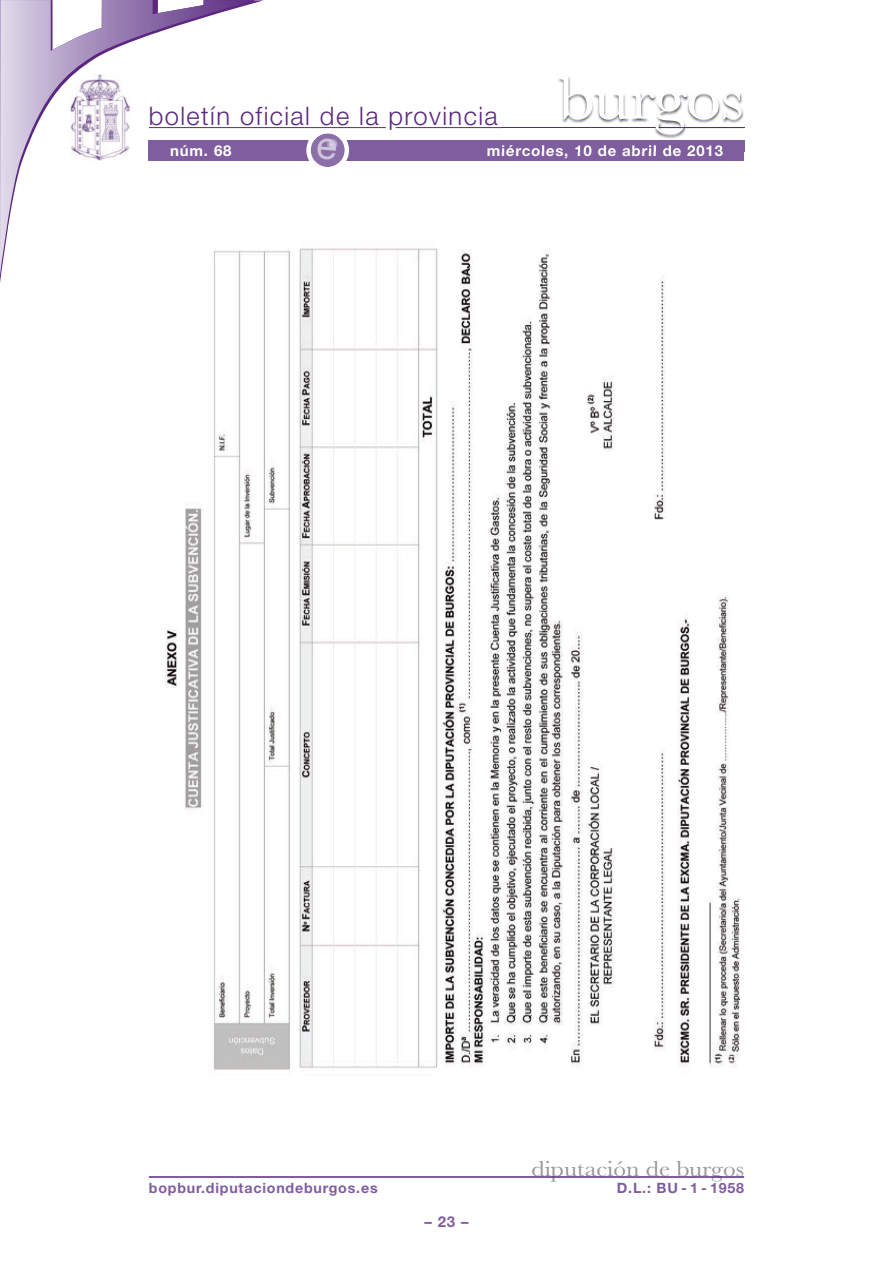
<style>
.page{position:relative;width:893px;height:1263px;background:#fff}
.page>*{position:absolute;margin:0;border:0;box-sizing:border-box;transform-origin:0 0}
.t1{font:63px "Baskerville";letter-spacing:-.01em;color:#fff;scale:1.12 1}
.t2{font:300 25.5px "Helvetica Neue";letter-spacing:.055em;color:#5c2781}
.t3{font:22.5px "Baskerville";color:#939598;scale:1.12 1}
.t4{font:700 15px "Helvetica Neue";letter-spacing:.055em;color:#fff}
.t5{font:700 15px "Helvetica Neue";color:#7f5d9e}
.t6{font:700 14.25px "Helvetica Neue";letter-spacing:.055em;color:#7f5d9e}
</style>
<div class="page">
<hr style="left:396px;top:127px;width:348px;height:1px;background:#5c2781">
<hr style="left:149px;top:127px;width:237px;height:1px;background:#5c2781">
<svg style="left:0;top:0;width:255px;height:275px"></svg>
<div style="left:149px;top:140px;width:595px;height:20px;background:#7f5d9e"></div>
<hr style="left:149px;top:1176px;width:595px;height:2px;background:#5c2781">
<img style="left:558px;top:76px;width:187px;height:75px">
<img style="left:558px;top:127px;width:101px;height:1px">
<img style="left:556px;top:140px;width:188px;height:11px">
<img style="left:502px;top:145px;width:52px;height:6px">
<hr style="left:659px;top:127px;width:85px;height:1px;background:#5c2781">
<img style="left:71px;top:74px;width:59px;height:87px">
<img style="left:162px;top:227px;width:578px;height:844px">
<svg style="left:306px;top:133px;width:43px;height:34px"></svg>
<h2 class="t2" style="left:149px;top:100px;width:350px">boletín oficial de la provincia</h2>
<h1 class="t1" style="left:558px;top:60px;width:168px">burgos</h1>
<p class="t4" style="left:170px;top:141px;width:63px">núm. 68</p>
<p class="t4" style="left:487px;top:141px;width:238px">miércoles, 10 de abril de 2013</p>
<h3 class="t3" style="left:531px;top:1155px;width:191px">diputación de burgos</h3>
<p class="t6" style="left:149px;top:1179px;width:230px">bopbur.diputaciondeburgos.es</p>
<p class="t6" style="left:617px;top:1179px;width:129px">D.L.: BU - 1 - 1958</p>
<p class="t5" style="left:424px;top:1212px;width:46px">–23–</p>
</div>
